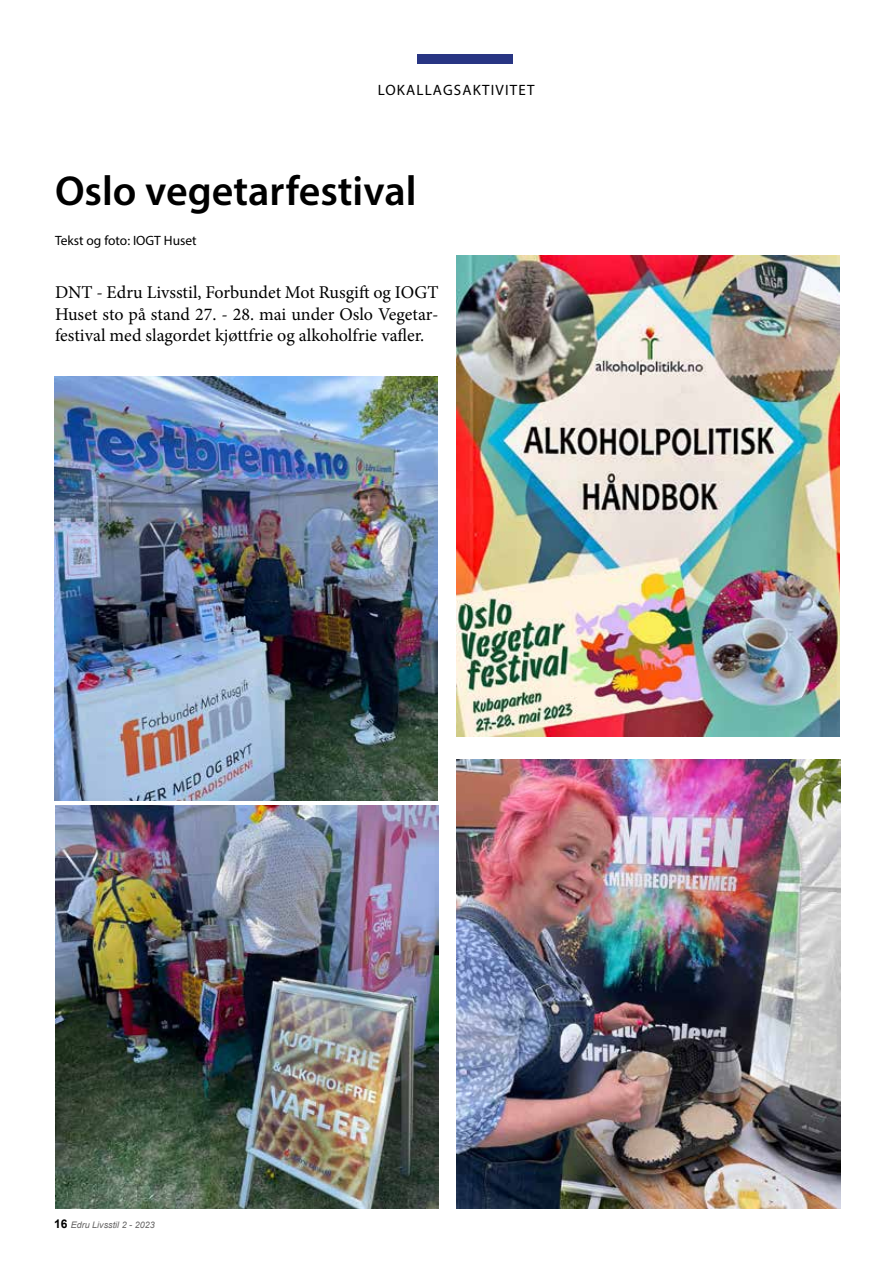
<style>
.page{position:relative;width:893px;height:1263px;background:#fff}
.page>*{position:absolute;margin:0;border:0;box-sizing:border-box;transform-origin:0 0}
.t1{font:600 42px "Myriad Pro";color:#000}
.t2{font:18px/21.6px "Minion Pro";color:#000;text-align:justify}
.t3{font:15px "Myriad Pro";letter-spacing:.075em;color:#000}
.t4{font:13.5px "Myriad Pro";color:#000}
.t5{font:italic 9px "Arial";color:#646363}
.s1{font-weight:700;font-style:normal;font-size:12px;color:#000}
</style>
<div class="page">
<div style="left:417px;top:54px;width:96px;height:10px;background:#283583"></div>
<img style="left:54px;top:377px;width:384px;height:424px">
<img style="left:457px;top:255px;width:383px;height:481px">
<img style="left:55px;top:806px;width:384px;height:403px">
<img style="left:457px;top:759px;width:383px;height:450px">
<p class="t3" style="left:378px;top:81px;width:158px">LOKALLAGSAKTIVITET</p>
<h1 class="t1" style="left:55px;top:164px;width:363px">Oslo vegetarfestival</h1>
<p class="t4" style="left:55px;top:232px;width:143px">Tekst og foto: IOGT Huset</p>
<p class="t2" style="left:55px;top:282px;width:385px">DNT - Edru Livsstil, Forbundet Mot Rusgift og IOGT Huset sto på stand 27. - 28. mai under Oslo Vegetar&shy;festival med slagordet kjøttfrie og alkoholfrie vafler.</p>
<p class="t5" style="left:54px;top:1219px;width:102px"><span class="s1">16</span> Edru Livsstil 2 - 2023</p>
</div>
